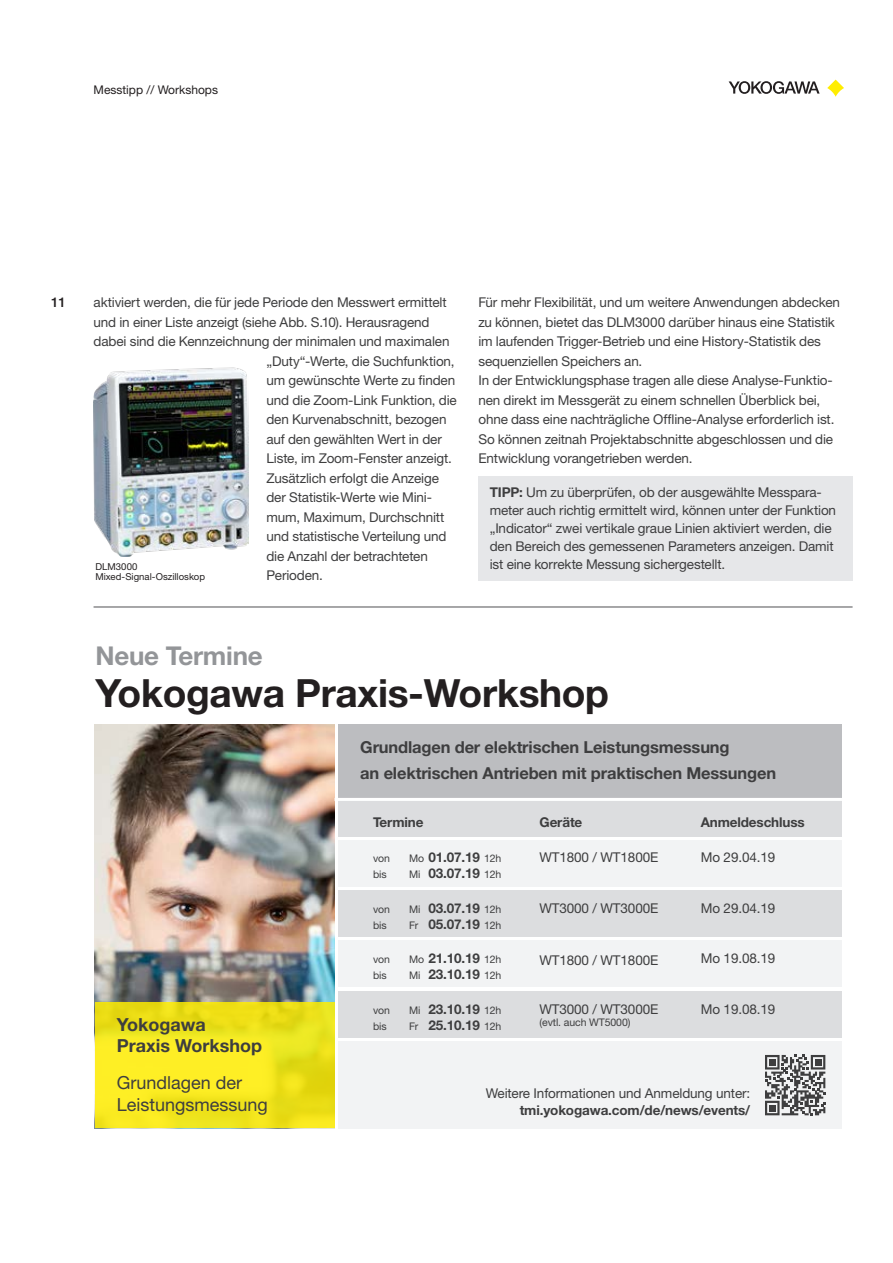
<style>
.page{position:relative;width:893px;height:1263px;background:#fff}
.page>*{position:absolute;margin:0;border:0;box-sizing:border-box;transform-origin:0 0}
.t1{font:700 39px "Helvetica Neue LT Std";letter-spacing:-.01em;color:#231f20}
.t2{font:700 25.95px "Helvetica Neue LT Std";letter-spacing:-.01em;color:#939598}
.t3{font:18px/21.6px "Helvetica Neue LT Std";color:#3e3e3f}
.t4{font:700 18px/21.6px "Helvetica Neue LT Std";color:#3e3e3f}
.t5{font:700 16.5px/25.5px "Helvetica Neue LT Std";letter-spacing:-.01em;color:#3e3e3f}
.t6{font:13.5px/19.5px "Helvetica Neue LT Std";letter-spacing:-.01em;color:#3e3e3f}
.t7{font:700 13.5px "Helvetica Neue LT Std";letter-spacing:-.01em;color:#3e3e3f}
.t8{font:500 13.5px "Helvetica Neue LT Std";color:#231f20}
.t9{font:12px "Helvetica Neue LT Std";color:#231f20}
.t10{font:10.5px "Helvetica Neue LT Std";letter-spacing:-.01em;color:#3e3e3f}
.t11{font:9.6px/9.6px "Helvetica Neue LT Std";color:#231f20}
.s1{font-weight:700}
.s2{font-weight:400;font-size:10.5px}
</style>
<div class="page">
<div style="left:338px;top:724px;width:504px;height:75px;background:#bcbdc0"></div>
<div style="left:338px;top:800px;width:504px;height:37px;background:#dcdddf"></div>
<div style="left:338px;top:890px;width:504px;height:47px;background:#dcdddf"></div>
<div style="left:338px;top:991px;width:504px;height:47px;background:#dcdddf"></div>
<div style="left:338px;top:840px;width:504px;height:47px;background:#f2f3f4"></div>
<div style="left:338px;top:940px;width:504px;height:47px;background:#f2f3f4"></div>
<div style="left:338px;top:1041px;width:504px;height:88px;background:#f2f3f4"></div>
<div style="left:478px;top:476px;width:375px;height:105px;background:#e6e7e9"></div>
<hr style="left:94px;top:606px;width:759px;height:1px;background:#636366">
<img style="left:93px;top:367px;width:156px;height:190px">
<img style="left:95px;top:724px;width:240px;height:405px">
<svg style="left:765px;top:1055px;width:60px;height:60px"></svg>
<hr style="left:335px;top:798px;width:507px;height:3px;background:#fff">
<svg style="left:95px;top:1002px;width:240px;height:126px;background:#f2e51d"></svg>
<svg style="left:729px;top:81px;width:91px;height:13px"></svg>
<svg style="left:827px;top:80px;width:17px;height:17px"></svg>
<p class="t9" style="left:94px;top:82px;width:126px">Messtipp // Workshops</p>
<p class="t8" style="left:51px;top:294px;width:17px">11</p>
<p class="t6" style="left:94px;top:293px;width:355px">aktiviert werden, die für jede Periode den Messwert ermittelt</p>
<p class="t6" style="left:94px;top:312px;width:338px">und in einer Liste anzeigt (siehe Abb. S.10). Herausragend</p>
<p class="t6" style="left:94px;top:332px;width:357px">dabei sind die Kennzeichnung der minimalen und maximalen</p>
<p class="t6" style="left:266px;top:351px;width:190px">„Duty“-Werte, die Suchfunktion,</p>
<p class="t6" style="left:266px;top:371px;width:190px">um gewünschte Werte zu finden</p>
<p class="t6" style="left:266px;top:390px;width:192px">und die Zoom-Link Funktion, die</p>
<p class="t6" style="left:266px;top:410px;width:182px">den Kurvenabschnitt, bezogen</p>
<p class="t6" style="left:266px;top:429px;width:177px">auf den gewählten Wert in der</p>
<p class="t6" style="left:266px;top:449px;width:187px">Liste, im Zoom-Fenster anzeigt.</p>
<p class="t6" style="left:266px;top:468px;width:174px">Zusätzlich erfolgt die Anzeige</p>
<p class="t6" style="left:266px;top:488px;width:167px">der Statistik-Werte wie Mini-</p>
<p class="t6" style="left:266px;top:507px;width:180px">mum, Maximum, Durchschnitt</p>
<p class="t6" style="left:266px;top:527px;width:182px">und statistische Verteilung und</p>
<p class="t6" style="left:266px;top:546px;width:163px">die Anzahl der betrachteten</p>
<p class="t6" style="left:266px;top:566px;width:58px">Perioden.</p>
<p class="t11" style="left:95px;top:562px;width:111px">DLM3000<br>Mixed-Signal-Oszilloskop</p>
<p class="t6" style="left:478px;top:293px;width:363px">Für mehr Flexibilität, und um weitere Anwendungen abdecken zu können, bietet das DLM3000 darüber hinaus eine Statistik im laufenden Trigger-Betrieb und eine History-Statistik des sequenziellen Speichers an.<br>In der Entwicklungsphase tragen alle diese Analyse-Funktio&shy;nen direkt im Messgerät zu einem schnellen Überblick bei, ohne dass eine nachträgliche Offline-Analyse erforderlich ist.<br>So können zeitnah Projektabschnitte abgeschlossen und die Entwicklung vorangetrieben werden.</p>
<p class="t6" style="left:490px;top:483px;width:348px;line-height:18px"><span class="s1">TIPP:</span> Um zu überprüfen, ob der ausgewählte Messpara&shy;meter auch richtig ermittelt wird, können unter der Funktion „Indicator“ zwei vertikale graue Linien aktiviert werden, die den Bereich des gemessenen Parameters anzeigen. Damit ist eine korrekte Messung sichergestellt.</p>
<h2 class="t2" style="left:95px;top:639px;width:169px">Neue Termine</h2>
<h1 class="t1" style="left:95px;top:668px;width:515px">Yokogawa Praxis-Workshop</h1>
<p class="t5" style="left:360px;top:734px;width:417px">Grundlagen der elektrischen Leistungsmessung<br>an elektrischen Antrieben mit praktischen Messungen</p>
<h3 class="t4" style="left:117px;top:1013px;width:147px">Yokogawa<br>Praxis Workshop</h3>
<h3 class="t3" style="left:117px;top:1071px;width:153px">Grundlagen der<br>Leistungsmessung</h3>
<p class="t7" style="left:373px;top:813px;width:52px">Termine</p>
<p class="t7" style="left:540px;top:813px;width:44px">Geräte</p>
<p class="t7" style="left:701px;top:813px;width:105px">Anmeldeschluss</p>
<p class="t10" style="left:373px;top:852px;width:18px">von</p>
<p class="t7" style="left:409px;top:849px;width:94px"><span class="s2">Mo</span> 01.07.19 <span class="s2">12h</span></p>
<p class="t10" style="left:373px;top:868px;width:15px">bis</p>
<p class="t7" style="left:409px;top:865px;width:94px"><span class="s2">Mi</span> 03.07.19 <span class="s2">12h</span></p>
<p class="t10" style="left:373px;top:902px;width:18px">von</p>
<p class="t7" style="left:409px;top:899px;width:94px"><span class="s2">Mi</span> 03.07.19 <span class="s2">12h</span></p>
<p class="t10" style="left:373px;top:919px;width:15px">bis</p>
<p class="t7" style="left:409px;top:915px;width:94px"><span class="s2">Fr</span> 05.07.19 <span class="s2">12h</span></p>
<p class="t10" style="left:373px;top:952px;width:18px">von</p>
<p class="t7" style="left:409px;top:949px;width:94px"><span class="s2">Mo</span> 21.10.19 <span class="s2">12h</span></p>
<p class="t10" style="left:373px;top:969px;width:15px">bis</p>
<p class="t7" style="left:409px;top:966px;width:94px"><span class="s2">Mi</span> 23.10.19 <span class="s2">12h</span></p>
<p class="t10" style="left:373px;top:1004px;width:18px">von</p>
<p class="t7" style="left:409px;top:1000px;width:94px"><span class="s2">Mi</span> 23.10.19 <span class="s2">12h</span></p>
<p class="t10" style="left:373px;top:1020px;width:15px">bis</p>
<p class="t7" style="left:409px;top:1017px;width:94px"><span class="s2">Fr</span> 25.10.19 <span class="s2">12h</span></p>
<p class="t6" style="left:540px;top:847px;width:120px">WT1800 / WT1800E</p>
<p class="t6" style="left:701px;top:847px;width:76px">Mo 29.04.19</p>
<p class="t6" style="left:540px;top:898px;width:120px">WT3000 / WT3000E</p>
<p class="t6" style="left:701px;top:898px;width:76px">Mo 29.04.19</p>
<p class="t6" style="left:701px;top:948px;width:76px">Mo 19.08.19</p>
<p class="t6" style="left:540px;top:950px;width:120px">WT1800 / WT1800E</p>
<p class="t6" style="left:540px;top:999px;width:120px">WT3000 / WT3000E</p>
<p class="t10" style="left:540px;top:1016px;width:92px">(evtl. auch WT5000)</p>
<p class="t6" style="left:701px;top:999px;width:76px">Mo 19.08.19</p>
<p class="t6" style="left:486px;top:1084px;width:266px">Weitere Informationen und Anmeldung unter:</p>
<p class="t7" style="left:520px;top:1102px;width:232px">tmi.yokogawa.com/de/news/events/</p>
</div>
